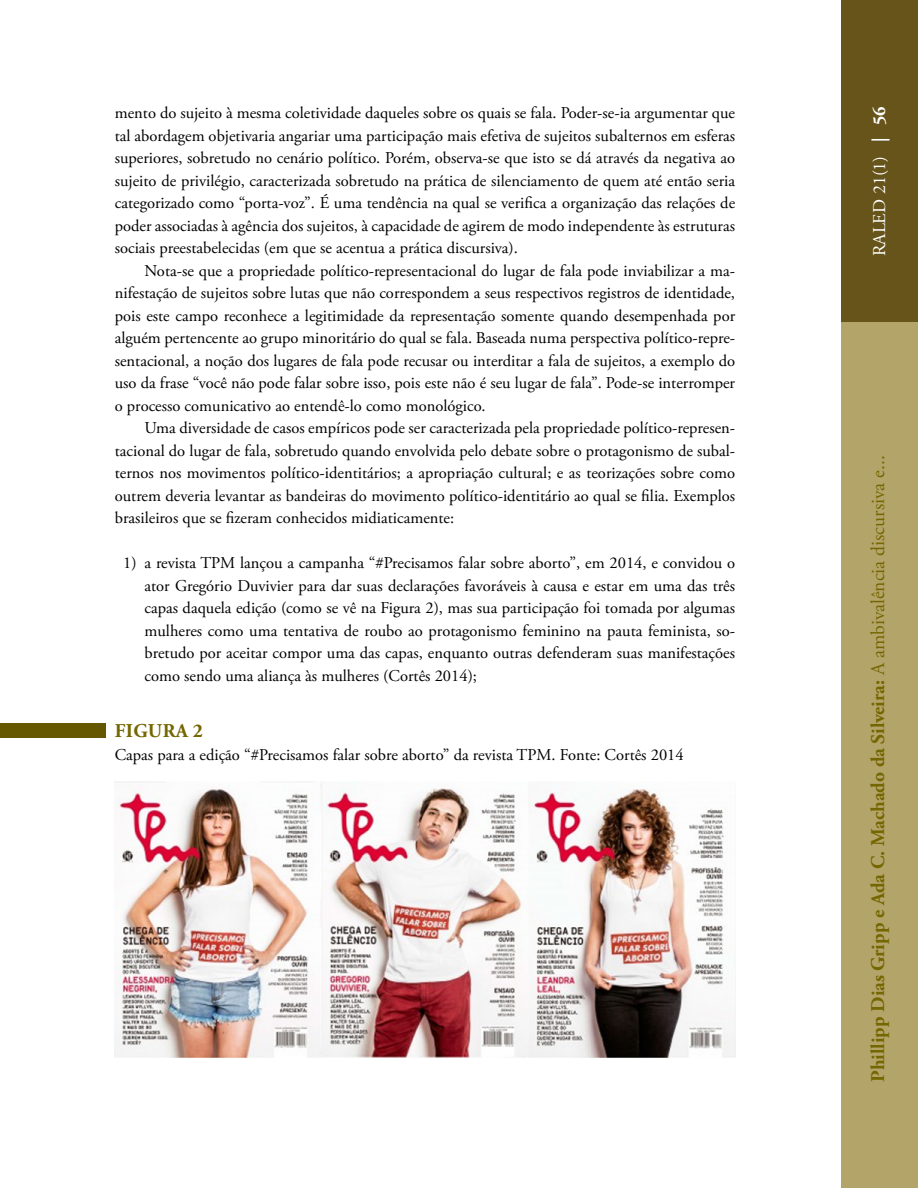
<style>
.page{position:relative;width:918px;height:1188px;background:#fff}
.page>*{position:absolute;margin:0;border:0;box-sizing:border-box;transform-origin:0 0}
.t1{font:700 19.5px "Adobe Garamond Pro";color:#746600}
.t2{font:18px "Adobe Garamond Pro";color:#fff}
.t3{font:16.5px/22.5px "Adobe Garamond Pro";color:#000;text-align:justify}
.s1{font-weight:700}
.s2{font-weight:400}
</style>
<div class="page">
<div style="left:841px;top:0;width:77px;height:1188px;background:#b3a46a"></div>
<div style="left:841px;top:0;width:77px;height:322px;background:#67541a"></div>
<div style="left:0;top:723px;width:106px;height:14px;background:#645700"></div>
<img style="left:115px;top:781px;width:620px;height:276px">
<p class="t3" style="left:115px;top:102px;width:622px">mento do sujeito à mesma coletividade daqueles sobre os quais se fala. Poder-se-ia argumentar que tal abordagem objetivaria angariar uma participação mais efetiva de sujeitos subalternos em esferas superiores, sobretudo no cenário político. Porém, observa-se que isto se dá através da negativa ao sujeito de privilégio, caracterizada sobretudo na prática de silenciamento de quem até então seria categorizado como “porta-voz”. É uma tendência na qual se verifica a organização das relações de poder associadas à agência dos sujeitos, à capacidade de agirem de modo independente às estruturas sociais preestabelecidas (em que se acentua a prática discursiva).</p>
<p class="t3" style="left:115px;top:260px;width:622px;text-indent:30px">Nota-se que a propriedade político-representacional do lugar de fala pode inviabilizar a ma&shy;nifestação de sujeitos sobre lutas que não correspondem a seus respectivos registros de identidade, pois este campo reconhece a legitimidade da representação somente quando desempenhada por alguém pertencente ao grupo minoritário do qual se fala. Baseada numa perspectiva político-repre&shy;sentacional, a noção dos lugares de fala pode recusar ou interditar a fala de sujeitos, a exemplo do uso da frase “você não pode falar sobre isso, pois este não é seu lugar de fala”. Pode-se interromper o processo comunicativo ao entendê-lo como monológico.</p>
<p class="t3" style="left:115px;top:417px;width:622px;text-indent:30px">Uma diversidade de casos empíricos pode ser caracterizada pela propriedade político-represen&shy;tacional do lugar de fala, sobretudo quando envolvida pelo debate sobre o protagonismo de subal&shy;ternos nos movimentos político-identitários; a apropriação cultural; e as teorizações sobre como outrem deveria levantar as bandeiras do movimento político-identitário ao qual se filia. Exemplos brasileiros que se fizeram conhecidos midiaticamente:</p>
<p class="t3" style="left:145px;top:552px;width:592px;text-indent:-21px">1) a revista TPM lançou a campanha “#Precisamos falar sobre aborto”, em 2014, e convidou o ator Gregório Duvivier para dar suas declarações favoráveis à causa e estar em uma das três capas daquela edição (como se vê na Figura 2), mas sua participação foi tomada por algumas mulheres como uma tentativa de roubo ao protagonismo feminino na pauta feminista, so&shy;bretudo por aceitar compor uma das capas, enquanto outras defenderam suas manifestações como sendo uma aliança às mulheres (Cortês 2014);</p>
<p class="t1" style="left:115px;top:720px;width:90px">FIGURA 2</p>
<p class="t3" style="left:115px;top:744px;width:570px">Capas para a edição “#Precisamos falar sobre aborto” da revista TPM. Fonte: Cortês 2014</p>
<p class="t2" style="left:869px;top:256px;width:151px;rotate:-90deg">RALED 21(1) <span class="s1">| 56</span></p>
<p class="t1" style="left:867px;top:1082px;width:628px;rotate:-90deg">Phillipp Dias Gripp e Ada C. Machado da Silveira: <span class="s2">A ambivalência discursiva e...</span></p>
</div>
